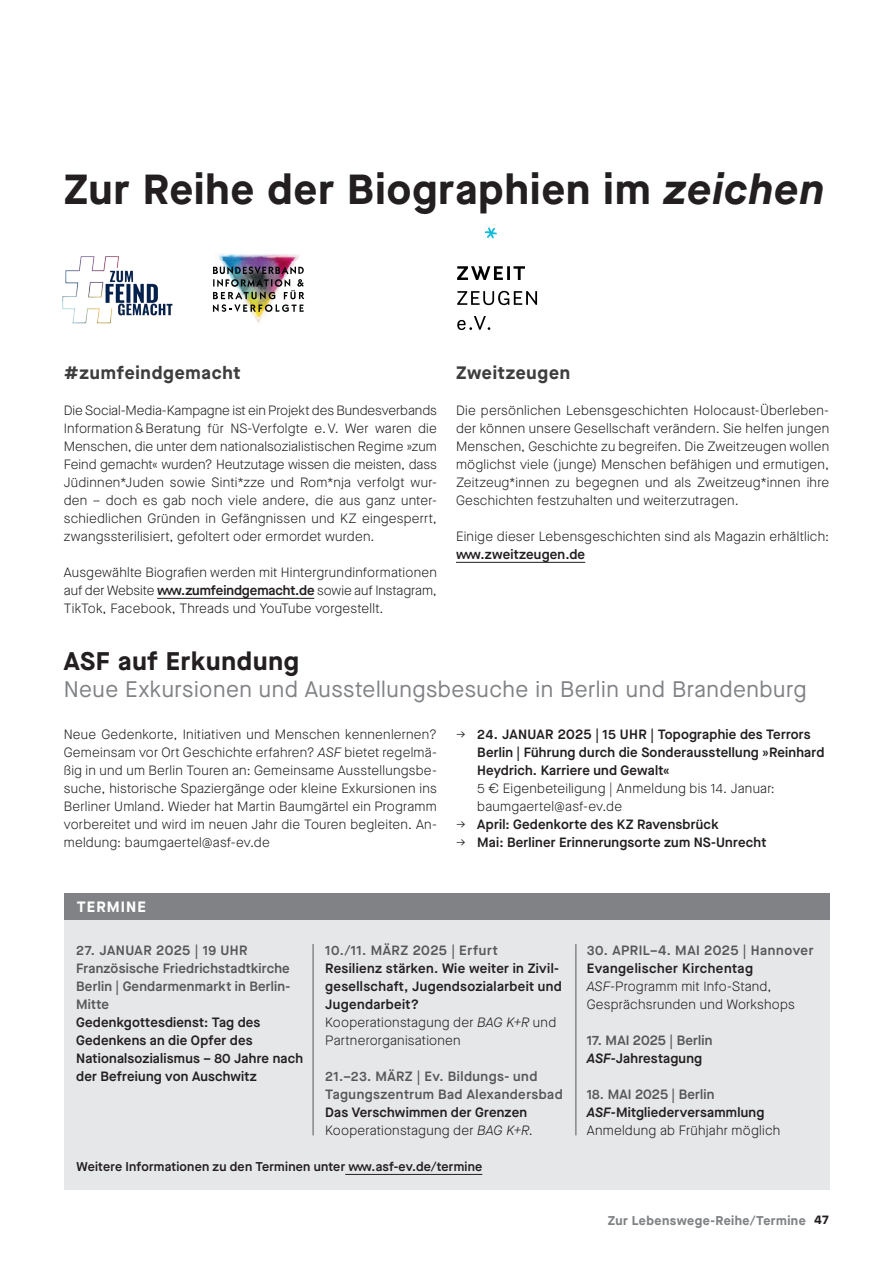
<style>
.page{position:relative;width:893px;height:1263px;background:#fff}
.page>*{position:absolute;margin:0;border:0;box-sizing:border-box;transform-origin:0 0}
.t1{font:700 42px "Maison Neue";letter-spacing:.03em;color:#231f20}
.t2{font:700 25.5px "Maison Neue";letter-spacing:.03em;color:#231f20}
.t3{font:22.5px "Maison Neue";letter-spacing:.025em;color:#808285}
.t4{font:700 18px "Maison Neue";letter-spacing:.045em;color:#3e3e3f}
.t5{font:700 15px "Maison Neue";letter-spacing:.07em;color:#fff}
.t6{font:300 13.5px/18px "Maison Neue";letter-spacing:.015em;color:#231f20;text-align:justify}
.t7{font:600 13.5px/18px "Maison Neue";letter-spacing:.015em;color:#231f20}
.t8{font:600 13.5px/18px "Maison Neue";letter-spacing:.02em;color:#57585a}
.t9{font:600 13.5px "Maison Neue";letter-spacing:.04em;color:#57585a}
.t10{font:600 12.75px "Maison Neue";letter-spacing:.015em;color:#231f20}
.t11{font:700 12.75px "Maison Neue";letter-spacing:.035em;color:#808285}
.s1{font-style:italic}
.s2{font-weight:600}
.s3{font-weight:300}
.s4{font-weight:300;font-style:italic}
.s5{font-style:italic;color:#231f20}
.s6{color:#231f20}
.s7{font-weight:600;color:#57585a}
.s8{font-weight:600;font-style:italic}
.s9{font-size:12px;color:#231f20}
</style>
<div class="page">
<div style="left:64px;top:893px;width:765px;height:296px;background:#e6e7e9"></div>
<div style="left:64px;top:893px;width:765px;height:26px;background:#808285"></div>
<hr style="left:313px;top:944px;width:1px;height:191px;background:#57585a">
<hr style="left:575px;top:944px;width:1px;height:191px;background:#57585a">
<hr style="left:345px;top:1174px;width:137px;height:1px;background:#231f20">
<hr style="left:157px;top:598px;width:157px;height:1px;background:#231f20">
<hr style="left:456px;top:562px;width:129px;height:1px;background:#231f20">
<svg style="left:457px;top:316px;width:33px;height:14px"></svg>
<svg style="left:457px;top:291px;width:80px;height:14px"></svg>
<svg style="left:457px;top:266px;width:68px;height:14px"></svg>
<svg style="left:485px;top:227px;width:12px;height:11px"></svg>
<img style="left:62px;top:256px;width:111px;height:68px">
<img style="left:218px;top:254px;width:81px;height:69px">
<img style="left:212px;top:262px;width:93px;height:54px">
<h1 class="t1" style="left:64px;top:159px;width:762px">Zur Reihe der Biographien im <span class="s1">zeichen</span></h1>
<h3 class="t4" style="left:64px;top:360px;width:178px">#zumfeindgemacht</h3>
<p class="t6" style="left:64px;top:402px;width:375px">Die Social-Media-Kampagne ist ein Projekt des Bundesverbands Information &amp; Beratung für NS-Verfolgte e. V. Wer waren die Menschen, die unter dem nationalsozialistischen Regime »zum Feind gemacht« wurden? Heutzutage wissen die meisten, dass Jüdinnen*Juden sowie Sinti*zze und Rom*nja verfolgt wur&shy;den – doch es gab noch viele andere, die aus ganz unter&shy;schiedlichen Gründen in Gefängnissen und KZ eingesperrt, zwangssterilisiert, gefoltert oder ermordet wurden.</p>
<p class="t6" style="left:64px;top:564px;width:375px">Ausgewählte Biografien werden mit Hintergrundinformationen auf der Website <span class="s2">www.zumfeindgemacht.de</span> sowie auf Instagram, TikTok, Facebook, Threads und YouTube vorgestellt.</p>
<h3 class="t4" style="left:456px;top:360px;width:116px">Zweitzeugen</h3>
<p class="t6" style="left:456px;top:402px;width:375px">Die persönlichen Lebensgeschichten Holocaust-Überleben&shy;der können unsere Gesellschaft verändern. Sie helfen jungen Menschen, Geschichte zu begreifen. Die Zweitzeugen wollen möglichst viele (junge) Menschen befähigen und ermutigen, Zeitzeug*innen zu begegnen und als Zweitzeug*innen ihre Geschichten festzuhalten und weiterzutragen.</p>
<p class="t6" style="left:456px;top:528px;width:375px">Einige dieser Lebensgeschichten sind als Magazin erhältlich:</p>
<p class="t7" style="left:456px;top:545px;width:131px">www.zweitzeugen.de</p>
<h2 class="t2" style="left:64px;top:643px;width:237px">ASF auf Erkundung</h2>
<h3 class="t3" style="left:64px;top:674px;width:744px">Neue Exkursionen und Ausstellungsbesuche in Berlin und Brandenburg</h3>
<p class="t6" style="left:64px;top:726px;width:375px">Neue Gedenkorte, Initiativen und Menschen kennenlernen?<br>Gemeinsam vor Ort Geschichte erfahren? <span class="s1">ASF</span> bietet regelmä&shy;ßig in und um Berlin Touren an: Gemeinsame Ausstellungsbe&shy;suche, historische Spaziergänge oder kleine Exkursionen ins Berliner Umland. Wieder hat Martin Baumgärtel ein Programm vorbereitet und wird im neuen Jahr die Touren begleiten. An&shy;meldung: baumgaertel@asf-ev.de</p>
<p class="t7" style="left:477px;top:725px;width:349px;text-indent:-21px"><span class="s3">→</span> 24. JANUAR 2025 | 15 UHR | Topographie des Terrors<br>Berlin | Führung durch die Sonderausstellung »Reinhard<br>Heydrich. Karriere und Gewalt«</p>
<p class="t6" style="left:477px;top:780px;width:299px">5 € Eigenbeteiligung | Anmeldung bis 14. Januar: baumgaertel@asf-ev.de</p>
<p class="t7" style="left:456px;top:815px;width:264px"><span class="s3">→</span> April: Gedenkorte des KZ Ravensbrück</p>
<p class="t7" style="left:456px;top:833px;width:311px"><span class="s3">→</span> Mai: Berliner Erinnerungsorte zum NS-Unrecht</p>
<p class="t5" style="left:77px;top:896px;width:70px">TERMINE</p>
<p class="t8" style="left:76px;top:941px;width:216px">27. JANUAR 2025 | 19 UHR<br>Französische Friedrichstadtkirche<br>Berlin | Gendarmenmarkt in Berlin-<br>Mitte</p>
<p class="t7" style="left:76px;top:1013px;width:228px">Gedenkgottesdienst: Tag des<br>Gedenkens an die Opfer des<br>Nationalsozialismus – 80 Jahre nach der Befreiung von Auschwitz</p>
<p class="t9" style="left:325px;top:941px;width:174px">10./11. MÄRZ 2025 | Erfurt</p>
<p class="t7" style="left:325px;top:959px;width:238px">Resilienz stärken. Wie weiter in Zivil&shy;gesellschaft, Jugendsozialarbeit und<br>Jugendarbeit?<br><span class="s3">Kooperationstagung der</span> <span class="s4">BAG K+R</span> <span class="s3">und<br>Partnerorganisationen</span></p>
<p class="t8" style="left:325px;top:1067px;width:239px">21.–23. MÄRZ | Ev. Bildungs- und<br>Tagungszentrum Bad Alexandersbad</p>
<p class="t7" style="left:325px;top:1103px;width:209px">Das Verschwimmen der Grenzen<br><span class="s3">Kooperationstagung der</span> <span class="s4">BAG K+R</span><span class="s3">.</span></p>
<p class="t10" style="left:77px;top:1158px;width:407px">Weitere Informationen zu den Terminen unter www.asf-ev.de/termine</p>
<p class="t9" style="left:587px;top:941px;width:228px">30. APRIL–4. MAI 2025 | Hannover</p>
<p class="t6" style="left:587px;top:960px;width:210px;text-align:left"><span class="s2">Evangelischer Kirchentag<br></span><span class="s1">ASF-</span>Programm mit Info-Stand,<br>Gesprächsrunden und Workshops</p>
<p class="t8" style="left:587px;top:1031px;width:127px">17. MAI 2025 | Berlin<br><span class="s5">ASF-</span><span class="s6">Jahrestagung</span></p>
<p class="t6" style="left:587px;top:1086px;width:195px;text-align:left"><span class="s7">18. MAI 2025 | Berlin<br></span><span class="s8">ASF-</span><span class="s2">Mitgliederversammlung<br></span>Anmeldung ab Frühjahr möglich</p>
<p class="t11" style="left:608px;top:1211px;width:223px">Zur Lebenswege-Reihe/Termine <span class="s9">47</span></p>
</div>
